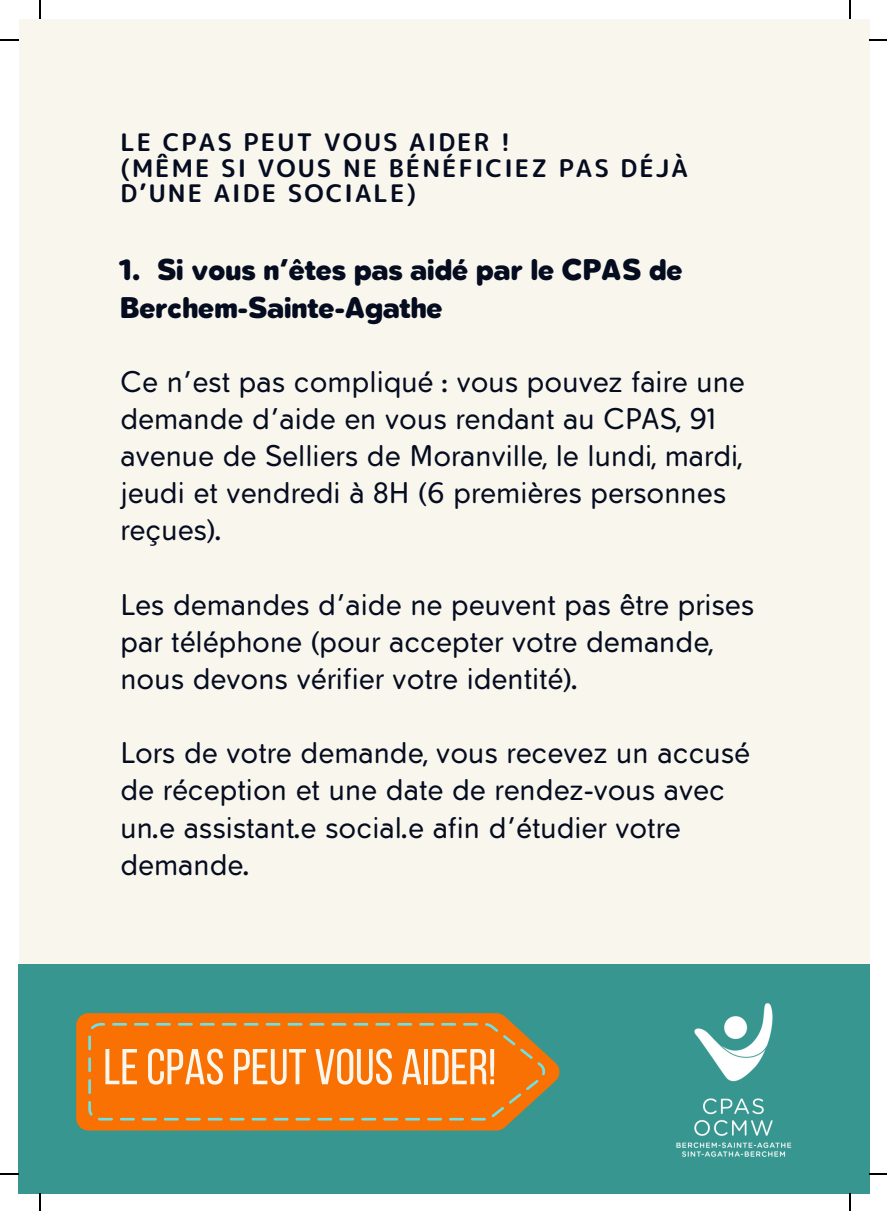
<style>
.page{position:relative;width:887px;height:1211px;background:#fff}
.page>*{position:absolute;margin:0;border:0;box-sizing:border-box;transform-origin:0 0}
.t1{font:50.4px "Bebas Neue";color:#f9f7ed}
.t2{font:27px/37.1px "Tabarra Pro Round";color:#050c20}
.t3{font:900 27px/37.1px "Tabarra Pro Round";color:#050c20}
.t4{font:24.07px/25.2px "rounded mplus 1 p bold";letter-spacing:.085em;color:#050c20}
</style>
<div class="page">
<div style="left:19px;top:19px;width:850px;height:1174px;background:#f9f7ed"></div>
<div style="left:19px;top:964px;width:850px;height:229px;background:#37968f"></div>
<svg style="left:76px;top:1013px;width:484px;height:117px;fill:#f87102"></svg>
<svg style="left:88px;top:1023px;width:458px;height:97px;background:#ee760e"></svg>
<img style="left:676px;top:1003px;width:116px;height:154px">
<svg style="left:39px;top:0;width:1px;height:19px"></svg>
<svg style="left:0;top:39px;width:19px;height:2px"></svg>
<svg style="left:849px;top:0;width:1px;height:19px"></svg>
<svg style="left:869px;top:39px;width:18px;height:2px"></svg>
<svg style="left:39px;top:1193px;width:1px;height:18px"></svg>
<svg style="left:0;top:1173px;width:19px;height:2px"></svg>
<svg style="left:849px;top:1193px;width:1px;height:18px"></svg>
<svg style="left:869px;top:1173px;width:18px;height:2px"></svg>
<p class="t4" style="left:120px;top:130px;width:392px">LE CPAS PEUT VOUS AIDER !</p>
<p class="t4" style="left:120px;top:155px;width:569px">(MÊME SI VOUS NE BÉNÉFICIEZ PAS DÉJÀ<br>D’UNE AIDE SOCIALE)</p>
<p class="t3" style="left:120px;top:254px;width:564px">1. Si vous n’êtes pas aidé par le CPAS de<br>Berchem-Sainte-Agathe</p>
<p class="t2" style="left:120px;top:366px;width:626px">Ce n’est pas compliqué : vous pouvez faire une demande d’aide en vous rendant au CPAS, 91 avenue de Selliers de Moranville, le lundi, mardi, jeudi et vendredi à 8H (6 premières personnes reçues).</p>
<p class="t2" style="left:120px;top:588px;width:635px">Les demandes d’aide ne peuvent pas être prises par téléphone (pour accepter votre demande, nous devons vérifier votre identité).</p>
<p class="t2" style="left:120px;top:737px;width:631px">Lors de votre demande, vous recevez un accusé de réception et une date de rendez-vous avec un.e assistant.e social.e afin d’étudier votre demande.</p>
<p class="t1" style="left:103px;top:1046px;width:394px">LECPASPEUT VOUS AIDER!</p>
</div>
